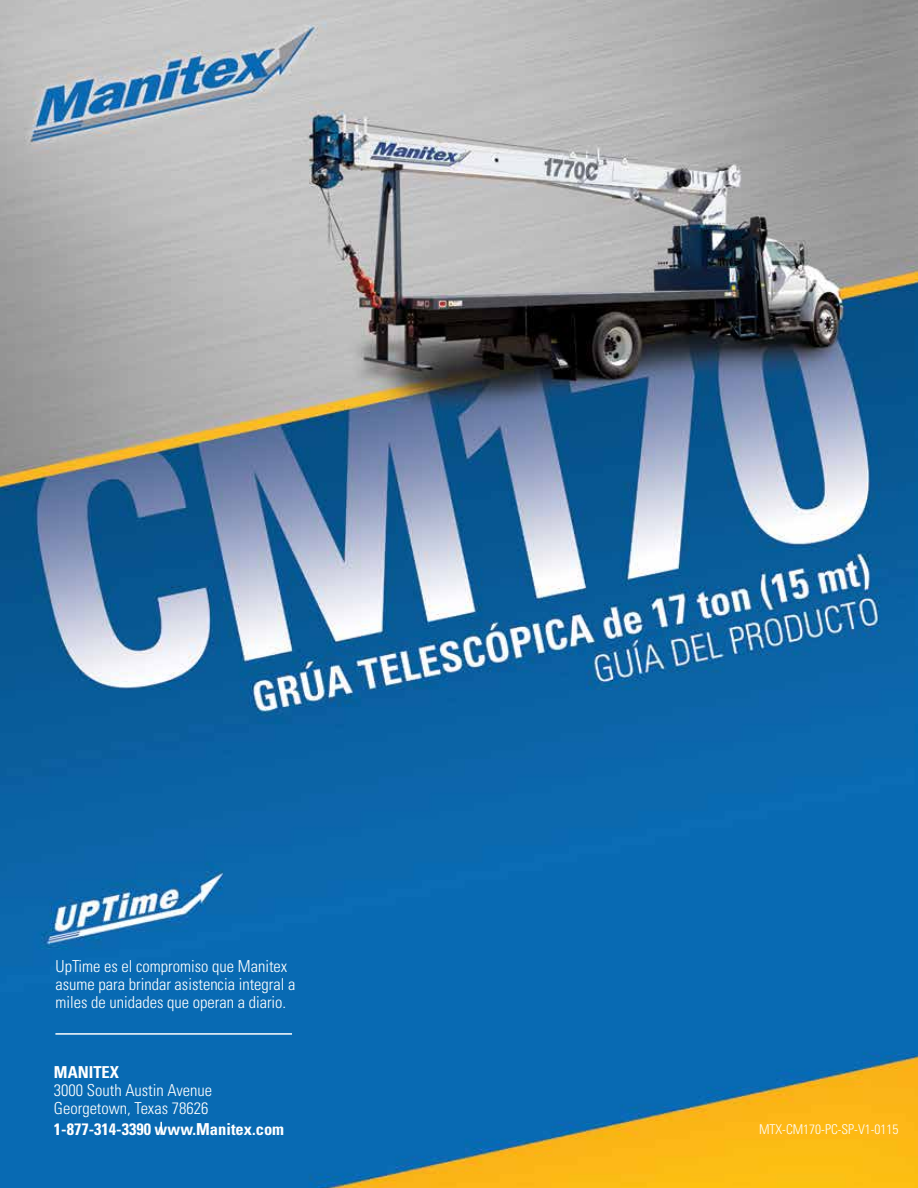
<style>
.page{position:relative;width:918px;height:1188px;background:#fff}
.page>*{position:absolute;margin:0;border:0;box-sizing:border-box;transform-origin:0 0}
.t1{font:300 condensed 16.5px/18px "Univers";color:#fff}
.t2{font:700 condensed 16.5px "Univers";color:#fff}
.t3{font:300 condensed 13.5px "Univers";color:#fff}
</style>
<div class="page">
<img style="left:0;top:0;width:918px;height:1188px">
<hr style="left:55px;top:1033px;width:237px;height:2px;background:#fff">
<svg style="left:160px;top:1122px;width:2px;height:13px"></svg>
<p class="t1" style="left:56px;top:957px;width:242px">UpTime es el compromiso que Manitex asume para brindar asistencia integral a miles de unidades que operan a diario.</p>
<p class="t2" style="left:54px;top:1062px;width:67px">MANITEX</p>
<p class="t1" style="left:54px;top:1082px;width:160px">3000 South Austin Avenue<br>Georgetown, Texas 78626</p>
<p class="t2" style="left:54px;top:1119px;width:232px">1-877-314-3390 www.Manitex.com</p>
<p class="t3" style="left:759px;top:1121px;width:141px">MTX-CM170-PC-SP-V1-0115</p>
</div>
